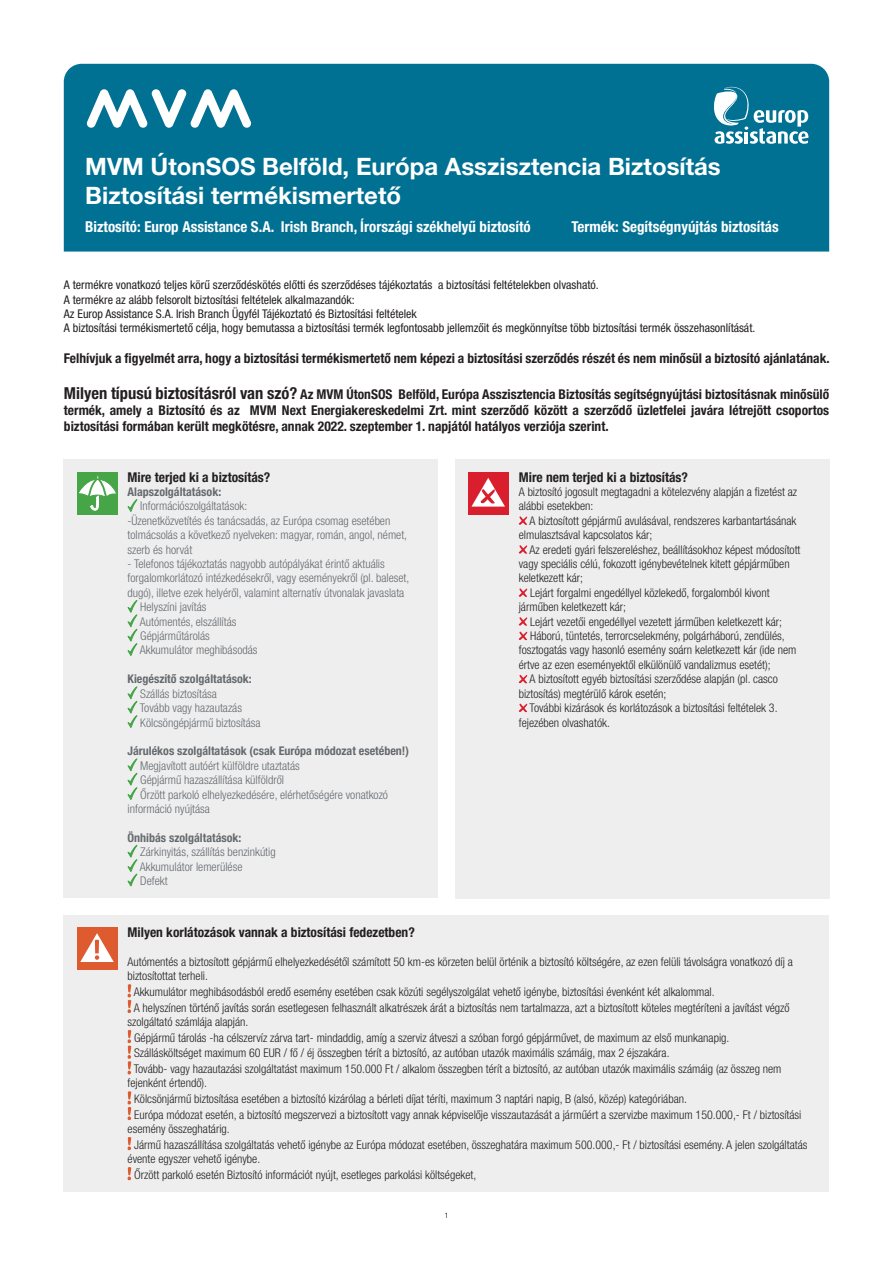
<style>
.page{position:relative;width:893px;height:1263px;background:#fff}
.page>*{position:absolute;margin:0;border:0;box-sizing:border-box;transform-origin:0 0}
.t1{font:700 24px/28.8px "Helvetica Neue LT Pro";color:#fff}
.t2{font:700 condensed 15px "Helvetica Neue LT Pro";color:#fff}
.t3{font:700 condensed 13.5px/16.2px "Helvetica Neue LT Pro";color:#231f20;text-align:justify}
.t4{font:300 condensed 12px/15.6px "Helvetica Neue LT Pro";color:#231f20}
.t5{font:300 condensed 12px/14.4px "Helvetica Neue LT Pro";color:#656a6d}
.t6{font:condensed 12px/14.4px "Helvetica Neue LT Pro";color:#231f20}
.t7{font:700 condensed 12px "Helvetica Neue LT Pro";color:#656a6d}
.t8{font:condensed 7.5px "Helvetica Neue LT Pro";color:#231f20}
.s1{font-size:16.5px}
</style>
<div class="page">
<div style="left:64px;top:459px;width:374px;height:439px;background:#eeeeef"></div>
<div style="left:77px;top:472px;width:41px;height:43px;background:#45a547"></div>
<svg style="left:79px;top:475px;width:37px;height:35px"></svg>
<svg style="left:127px;top:499px;width:11px;height:13px"></svg>
<svg style="left:127px;top:600px;width:11px;height:56px"></svg>
<svg style="left:127px;top:686px;width:11px;height:42px"></svg>
<svg style="left:127px;top:758px;width:11px;height:42px"></svg>
<svg style="left:127px;top:844px;width:11px;height:43px"></svg>
<div style="left:455px;top:459px;width:374px;height:439px;background:#eeeeef"></div>
<div style="left:468px;top:472px;width:41px;height:43px;background:#d91f2d"></div>
<svg style="left:471px;top:478px;width:34px;height:29px"></svg>
<svg style="left:518px;top:516px;width:10px;height:9px"></svg>
<svg style="left:518px;top:545px;width:10px;height:9px"></svg>
<svg style="left:518px;top:588px;width:10px;height:9px"></svg>
<svg style="left:518px;top:617px;width:10px;height:23px"></svg>
<svg style="left:518px;top:674px;width:10px;height:9px"></svg>
<svg style="left:518px;top:703px;width:10px;height:9px"></svg>
<div style="left:64px;top:64px;width:765px;height:188px;background:#007093"></div>
<svg style="left:86px;top:89px;width:166px;height:39px"></svg>
<svg style="left:713px;top:87px;width:96px;height:57px"></svg>
<div style="left:64px;top:915px;width:765px;height:276px;background:#eeeeef"></div>
<div style="left:77px;top:927px;width:41px;height:43px;background:#de5a2f"></div>
<svg style="left:80px;top:933px;width:34px;height:29px"></svg>
<svg style="left:127px;top:984px;width:4px;height:29px"></svg>
<svg style="left:127px;top:1030px;width:4px;height:45px"></svg>
<svg style="left:127px;top:1091px;width:4px;height:29px"></svg>
<svg style="left:127px;top:1137px;width:4px;height:13px"></svg>
<svg style="left:127px;top:1167px;width:4px;height:14px"></svg>
<h1 class="t1" style="left:85px;top:152px;width:637px">MVM ÚtonSOS Belföld, Európa Asszisztencia Biztosítás<br>Biztosítási termékismertető</h1>
<p class="t2" style="left:85px;top:218px;width:447px">Biztosító: Europ Assistance S.A. Irish Branch, Írországi székhelyű biztosító</p>
<p class="t2" style="left:571px;top:218px;width:209px">Termék: Segítségnyújtás biztosítás</p>
<p class="t6" style="left:64px;top:278px;width:693px">A termékre vonatkozó teljes körű szerződéskötés előtti és szerződéses tájékoztatás a biztosítási feltételekben olvasható.<br>A termékre az alább felsorolt biztosítási feltételek alkalmazandók:<br>Az Europ Assistance S.A. Irish Branch Ügyfél Tájékoztató és Biztosítási feltételek<br>A biztosítási termékismertető célja, hogy bemutassa a biztosítási termék legfontosabb jellemzőit és megkönnyítse több biztosítási termék összehasonlítását.</p>
<p class="t3" style="left:64px;top:350px;width:767px">Felhívjuk a figyelmét arra, hogy a biztosítási termékismertető nem képezi a biztosítási szerződés részét és nem minősül a biztosító ajánlatának.</p>
<p class="t3" style="left:64px;top:386px;width:767px"><span class="s1">Milyen típusú biztosításról van szó?</span> Az MVM ÚtonSOS Belföld, Európa Asszisztencia Biztosítás segítségnyújtási biztosításnak minősülő termék, amely a Biztosító és az MVM Next Energiakereskedelmi Zrt. mint szerződő között a szerződő üzletfelei javára létrejött csoportos biztosítási formában került megkötésre, annak 2022. szeptember 1. napjától hatályos verziója szerint.</p>
<p class="t3" style="left:128px;top:469px;width:144px">Mire terjed ki a biztosítás?</p>
<p class="t7" style="left:128px;top:484px;width:95px">Alapszolgáltatások:</p>
<p class="t5" style="left:128px;top:499px;width:281px;text-indent:13px">Információszolgáltatások:<br>-Üzenetközvetítés és tanácsadás, az Európa csomag esetében tolmácsolás a következő nyelveken: magyar, román, angol, német, szerb és horvát</p>
<p class="t5" style="left:128px;top:556px;width:259px">- Telefonos tájékoztatás nagyobb autópályákat érintő aktuális</p>
<p class="t5" style="left:128px;top:571px;width:283px">forgalomkorlátozó intézkedésekről, vagy eseményekről (pl. baleset,</p>
<p class="t5" style="left:128px;top:585px;width:278px">dugó), illetve ezek helyéről, valamint alternatív útvonalak javaslata</p>
<p class="t5" style="left:140px;top:600px;width:68px">Helyszíni javítás</p>
<p class="t5" style="left:140px;top:614px;width:98px">Autómentés, elszállítás</p>
<p class="t5" style="left:140px;top:628px;width:71px">Gépjárműtárolás</p>
<p class="t5" style="left:140px;top:643px;width:119px">Akkumulátor meghibásodás</p>
<p class="t7" style="left:128px;top:672px;width:126px">Kiegészítő szolgáltatások:</p>
<p class="t5" style="left:140px;top:686px;width:122px">Szállás biztosítása<br>Tovább vagy hazautazás<br>Kölcsöngépjármű biztosítása</p>
<p class="t7" style="left:128px;top:744px;width:283px">Járulékos szolgáltatások (csak Európa módozat esetében!)</p>
<p class="t5" style="left:140px;top:758px;width:161px">Megjavított autóért külföldre utaztatás</p>
<p class="t5" style="left:140px;top:772px;width:145px">Gépjármű hazaszállítása külföldről</p>
<p class="t5" style="left:140px;top:787px;width:249px">Őrzött parkoló elhelyezkedésére, elérhetőségére vonatkozó</p>
<p class="t5" style="left:128px;top:801px;width:84px">információ nyújtása</p>
<p class="t7" style="left:128px;top:830px;width:115px">Önhibás szolgáltatások:</p>
<p class="t5" style="left:140px;top:844px;width:137px">Zárkinyitás, szállítás benzinkútig<br>Akkumulátor lemerülése<br>Defekt</p>
<p class="t3" style="left:519px;top:469px;width:171px">Mire nem terjed ki a biztosítás?</p>
<p class="t4" style="left:519px;top:484px;width:280px;line-height:14.4px">A biztosító jogosult megtagadni a kötelezvény alapján a fizetést az alábbi esetekben:</p>
<p class="t4" style="left:519px;top:513px;width:279px;line-height:14.4px;text-indent:11px">A biztosított gépjármű avulásával, rendszeres karbantartásának elmulasztsával kapcsolatos kár;</p>
<p class="t4" style="left:530px;top:541px;width:272px">Az eredeti gyári felszereléshez, beállításokhoz képest módosított</p>
<p class="t4" style="left:519px;top:556px;width:272px">vagy speciális célú, fokozott igénybevételnek kitett gépjárműben</p>
<p class="t4" style="left:519px;top:570px;width:66px">keletkezett kár;</p>
<p class="t4" style="left:530px;top:585px;width:241px">Lejárt forgalmi engedéllyel közlekedő, forgalomból kivont</p>
<p class="t4" style="left:519px;top:599px;width:109px">járműben keletkezett kár;</p>
<p class="t4" style="left:530px;top:613px;width:253px">Lejárt vezetői engedéllyel vezetett járműben keletkezett kár;</p>
<p class="t4" style="left:530px;top:628px;width:256px">Háború, tüntetés, terrorcselekmény, polgárháború, zendülés,</p>
<p class="t4" style="left:519px;top:642px;width:279px">fosztogatás vagy hasonló esemény soárn keletkezett kár (ide nem</p>
<p class="t4" style="left:519px;top:657px;width:253px">értve az ezen eseményektől elkülönülő vandalizmus esetét);</p>
<p class="t4" style="left:530px;top:671px;width:250px">A biztosított egyéb biztosítási szerződése alapján (pl. casco</p>
<p class="t4" style="left:519px;top:685px;width:149px">biztosítás) megtérülő károk esetén;</p>
<p class="t4" style="left:530px;top:700px;width:249px">További kizárások és korlátozások a biztosítási feltételek 3.</p>
<p class="t4" style="left:519px;top:714px;width:93px">fejezében olvashatók.</p>
<p class="t3" style="left:128px;top:924px;width:289px">Milyen korlátozások vannak a biztosítási fedezetben?</p>
<p class="t4" style="left:128px;top:954px;width:667px;line-height:14.4px">Autómentés a biztosított gépjármű elhelyezkedésétől számított 50 km-es körzeten belül örténik a biztosító költségére, az ezen felüli távolságra vonatkozó díj a biztosítottat terheli.</p>
<p class="t4" style="left:134px;top:984px;width:657px">Akkumulátor meghibásodásból eredő esemény esetében csak közúti segélyszolgálat vehető igénybe, biztosítási évenként két alkalommal.<br>A helyszínen történő javítás során esetlegesen felhasznált alkatrészek árát a biztosítás nem tartalmazza, azt a biztosított köteles megtéríteni a javítást végző</p>
<p class="t4" style="left:134px;top:1014px;width:649px;text-indent:-6px">szolgáltató számlája alapján.<br>Gépjármű tárolás -ha célszervíz zárva tart- mindaddig, amíg a szerviz átveszi a szóban forgó gépjárművet, de maximum az első munkanapig.<br>Szállásköltséget maximum 60 EUR / fő / éj összegben térít a biztosító, az autóban utazók maximális számáig, max 2 éjszakára.<br>Tovább- vagy hazautazási szolgáltatást maximum 150.000 Ft / alkalom összegben térít a biztosító, az autóban utazók maximális számáig (az összeg nem</p>
<p class="t4" style="left:134px;top:1075px;width:669px;text-indent:-7px">fejenként értendő).<br>Kölcsönjármű biztosítása esetében a biztosító kizárólag a bérleti díjat téríti, maximum 3 naptári napig, B (alsó, közép) kategóriában.<br>Európa módozat esetén, a biztosító megszervezi a biztosított vagy annak képviselője visszautazását a járműért a szervizbe maximum 150.000,- Ft / biztosítási</p>
<p class="t4" style="left:134px;top:1121px;width:675px;text-indent:-7px">esemény összeghatárig.<br>Jármű hazaszállítása szolgáltatás vehető igénybe az Európa módozat esetében, összeghatára maximum 500.000,- Ft / biztosítási esemény. A jelen szolgáltatás</p>
<p class="t4" style="left:134px;top:1151px;width:344px;text-indent:-7px">évente egyszer vehető igénybe.<br>Őrzött parkoló esetén Biztosító információt nyújt, esetleges parkolási költségeket,</p>
<p class="t8" style="left:445px;top:1211px;width:5px">1</p>
</div>
